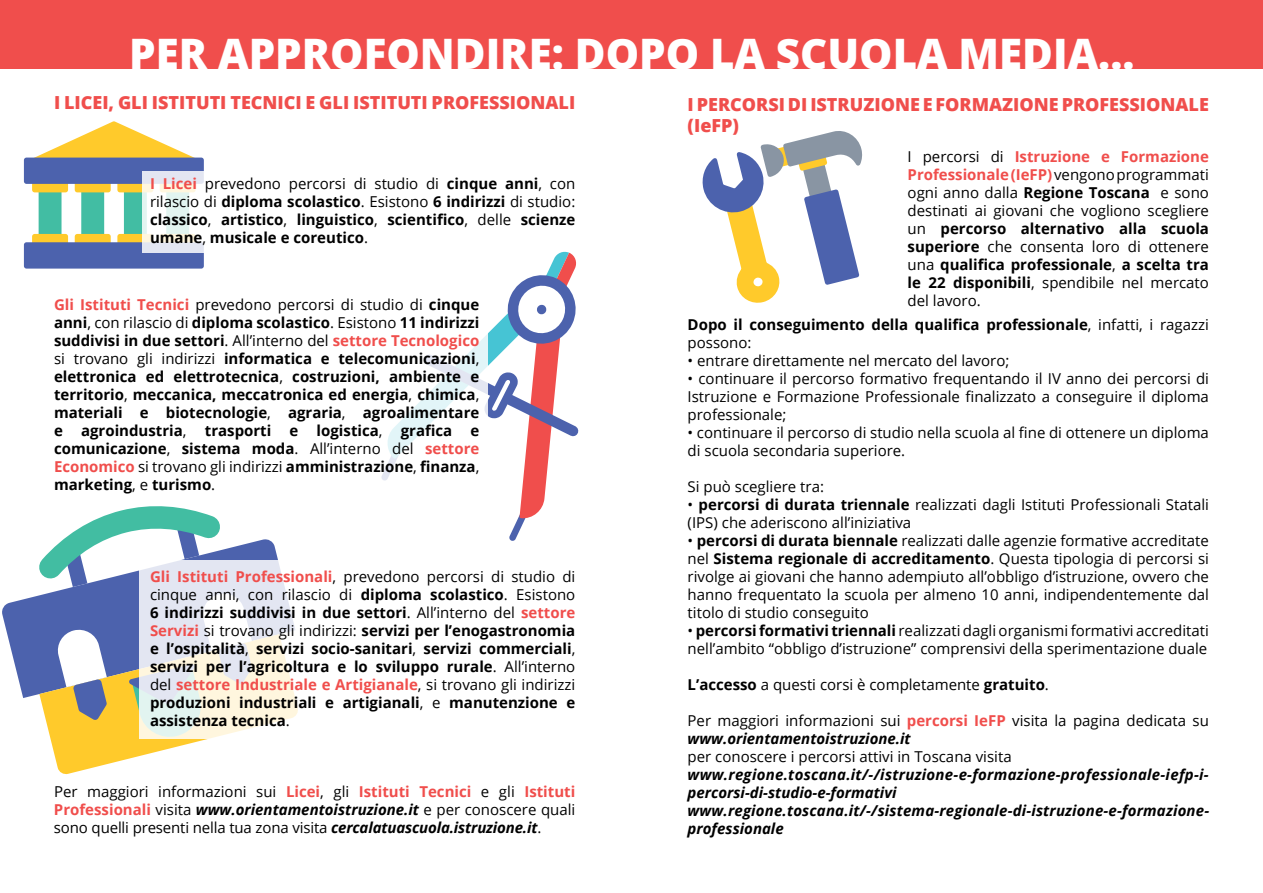
<style>
.page{position:relative;width:1263px;height:893px;background:#fff}
.page>*{position:absolute;margin:0;border:0;box-sizing:border-box;transform-origin:0 0}
.t1{font:800 42px "Open Sans";color:#fff}
.t2{font:800 18px/21.6px "Open Sans";color:#f04e4c}
.t3{font:15px/18px "Open Sans";color:#000;text-align:justify}
.t4{font:700 15px/18px "Open Sans";color:#000;text-align:justify}
.t5{font:italic 700 15px/18px "Open Sans";letter-spacing:.01em;color:#000}
.s1{color:#f04e4c}
.s2{font-weight:400}
.s3{font-weight:700;color:#f04e4c}
.s4{font-weight:700;font-style:italic}
.s5{font-weight:700}
</style>
<div class="page">
<div style="left:0;top:0;width:1263px;height:68px;background:#f04e4c"></div>
<div style="left:81px;top:186px;width:23px;height:53px;background:#42bda3;border-radius:3px"></div>
<div style="left:124px;top:186px;width:23px;height:53px;background:#42bda3;border-radius:3px"></div>
<div style="left:39px;top:186px;width:23px;height:53px;background:#42bda3;border-radius:3px"></div>
<div style="left:75px;top:234px;width:36px;height:14px;background:#ffca2b;border-radius:3px"></div>
<div style="left:117px;top:234px;width:36px;height:14px;background:#ffca2b;border-radius:3px"></div>
<div style="left:32px;top:234px;width:36px;height:14px;background:#ffca2b;border-radius:3px"></div>
<div style="left:75px;top:179px;width:36px;height:13px;background:#ffca2b;border-radius:3px"></div>
<div style="left:117px;top:179px;width:36px;height:13px;background:#ffca2b;border-radius:3px"></div>
<svg style="left:32px;top:121px;width:164px;height:37px"></svg>
<div style="left:32px;top:179px;width:36px;height:13px;background:#ffca2b;border-radius:3px"></div>
<div style="left:24px;top:158px;width:180px;height:26px;background:#4c62ad;border-radius:3px"></div>
<div style="left:24px;top:242px;width:180px;height:27px;background:#4c62ad;border-radius:3px"></div>
<svg style="left:142px;top:171px;width:62px;height:82px"></svg>
<svg style="left:488px;top:251px;width:91px;height:290px"></svg>
<svg style="left:2px;top:600px;width:17px;height:81px"></svg>
<svg style="left:19px;top:506px;width:259px;height:269px"></svg>
<svg style="left:139px;top:560px;width:159px;height:179px"></svg>
<svg style="left:703px;top:131px;width:159px;height:171px"></svg>
<h1 class="t1" style="left:129px;top:22px;width:1007px">PER APPROFONDIRE: DOPO LA SCUOLA MEDIA...</h1>
<p class="t2" style="left:54px;top:91px;width:523px">I LICEI, GLI ISTITUTI TECNICI E GLI ISTITUTI PROFESSIONALI</p>
<p class="t4" style="left:150px;top:174px;width:427px"><span class="s1">I Licei</span> <span class="s2">prevedono percorsi di studio di</span> cinque anni<span class="s2">, con rilascio di</span> diploma scolastico<span class="s2">. Esistono</span> 6 indirizzi <span class="s2">di studio: </span>classico<span class="s2">,</span> artistico<span class="s2">,</span> linguistico<span class="s2">,</span> scientifico<span class="s2">, delle</span> scienze umane<span class="s2">,</span> musicale e coreutico<span class="s2">.</span></p>
<p class="t4" style="left:54px;top:296px;width:427px"><span class="s1">Gli Istituti Tecnici</span> <span class="s2">prevedono percorsi di studio di</span> cinque anni<span class="s2">, con rilascio di</span> diploma scolastico<span class="s2">. Esistono</span> 11 indirizzi suddivisi in due settori<span class="s2">. All’interno del</span> <span class="s1">settore Tecnologico </span><span class="s2">si trovano gli indirizzi</span> informatica e telecomunicazioni<span class="s2">, </span>elettronica ed elettrotecnica<span class="s2">,</span> costruzioni, ambiente e territorio<span class="s2">,</span> meccanica, meccatronica ed energia<span class="s2">,</span> chimica<span class="s2">, </span>materiali e biotecnologie<span class="s2">,</span> agraria<span class="s2">,</span> agroalimentare e agroindustria<span class="s2">,</span> trasporti e logistica<span class="s2">,</span> grafica e comunicazione<span class="s2">,</span> sistema moda<span class="s2">. All’interno del</span> <span class="s1">settore Economico</span> <span class="s2">si trovano gli indirizzi</span> amministrazione<span class="s2">,</span> finanza<span class="s2">, </span>marketing<span class="s2">, e</span> turismo<span class="s2">.</span></p>
<p class="t4" style="left:150px;top:567px;width:427px"><span class="s1">Gli Istituti Professionali</span><span class="s2">, prevedono percorsi di studio di cinque anni, con rilascio di</span> diploma scolastico<span class="s2">. Esistono </span>6 indirizzi suddivisi in due settori<span class="s2">. All’interno del</span> <span class="s1">settore Servizi</span> <span class="s2">si trovano gli indirizzi:</span> servizi per l’enogastronomia e l’ospitalità<span class="s2">,</span> servizi socio-sanitari<span class="s2">,</span> servizi commerciali<span class="s2">, </span>servizi per l’agricoltura e lo sviluppo rurale<span class="s2">. All’interno del</span> <span class="s1">settore Industriale e Artigianale</span><span class="s2">, si trovano gli indirizzi </span>produzioni industriali e artigianali<span class="s2">, e</span> manutenzione e assistenza tecnica<span class="s2">.</span></p>
<p class="t3" style="left:54px;top:782px;width:523px">Per maggiori informazioni sui <span class="s3">Licei</span>, gli <span class="s3">Istituti Tecnici</span> e gli <span class="s3">Istituti Professionali</span> visita <span class="s4">www.orientamentoistruzione.it</span> e per conoscere quali sono quelli presenti nella tua zona visita <span class="s4">cercalatuascuola.istruzione.it</span>.</p>
<p class="t2" style="left:688px;top:92px;width:523px">I PERCORSI DI ISTRUZIONE E FORMAZIONE PROFESSIONALE (IeFP)</p>
<p class="t3" style="left:908px;top:147px;width:303px">I percorsi di <span class="s3">Istruzione e Formazione Professionale (IeFP)</span> vengono programmati ogni anno dalla <span class="s5">Regione Toscana</span> e sono destinati ai giovani che vogliono scegliere un <span class="s5">percorso alternativo alla scuola superiore</span> che consenta loro di ottenere una <span class="s5">qualifica professionale</span>, <span class="s5">a scelta tra le 22 disponibili</span>, spendibile nel mercato del lavoro.</p>
<p class="t4" style="left:688px;top:315px;width:523px">Dopo il conseguimento della qualifica professionale<span class="s2">, infatti, i ragazzi possono:</span></p>
<p class="t3" style="left:688px;top:351px;width:323px">• entrare direttamente nel mercato del lavoro;</p>
<p class="t3" style="left:688px;top:369px;width:523px">• continuare il percorso formativo frequentando il IV anno dei percorsi di Istruzione e Formazione Professionale finalizzato a conseguire il diploma professionale;</p>
<p class="t3" style="left:688px;top:423px;width:523px">• continuare il percorso di studio nella scuola al fine di ottenere un diploma di scuola secondaria superiore.</p>
<p class="t3" style="left:688px;top:477px;width:138px">Si può scegliere tra:</p>
<p class="t3" style="left:688px;top:495px;width:523px">• <span class="s5">percorsi di durata triennale</span> realizzati dagli Istituti Professionali Statali (IPS) che aderiscono all’iniziativa</p>
<p class="t3" style="left:688px;top:531px;width:523px">• <span class="s5">percorsi di durata biennale</span> realizzati dalle agenzie formative accreditate nel <span class="s5">Sistema regionale di accreditamento</span>. Questa tipologia di percorsi si rivolge ai giovani che hanno adempiuto all’obbligo d’istruzione, ovvero che hanno frequentato la scuola per almeno 10 anni, indipendentemente dal titolo di studio conseguito</p>
<p class="t3" style="left:688px;top:621px;width:523px">• <span class="s5">percorsi formativi triennali</span> realizzati dagli organismi formativi accreditati nell’ambito “obbligo d’istruzione” comprensivi della sperimentazione duale</p>
<p class="t3" style="left:688px;top:675px;width:363px"><span class="s5">L’accesso</span> a questi corsi è completamente <span class="s5">gratuito</span>.</p>
<p class="t3" style="left:688px;top:711px;width:523px">Per maggiori informazioni sui <span class="s3">percorsi IeFP</span> visita la pagina dedicata su <span class="s4">www.orientamentoistruzione.it</span></p>
<p class="t3" style="left:688px;top:747px;width:326px">per conoscere i percorsi attivi in Toscana visita</p>
<p class="t5" style="left:688px;top:765px;width:523px">www.regione.toscana.it/-/istruzione-e-formazione-professionale-iefp-i&shy;percorsi-di-studio-e-formativi www.regione.toscana.it/-/sistema-regionale-di-istruzione-e-formazione&shy;professionale</p>
</div>
